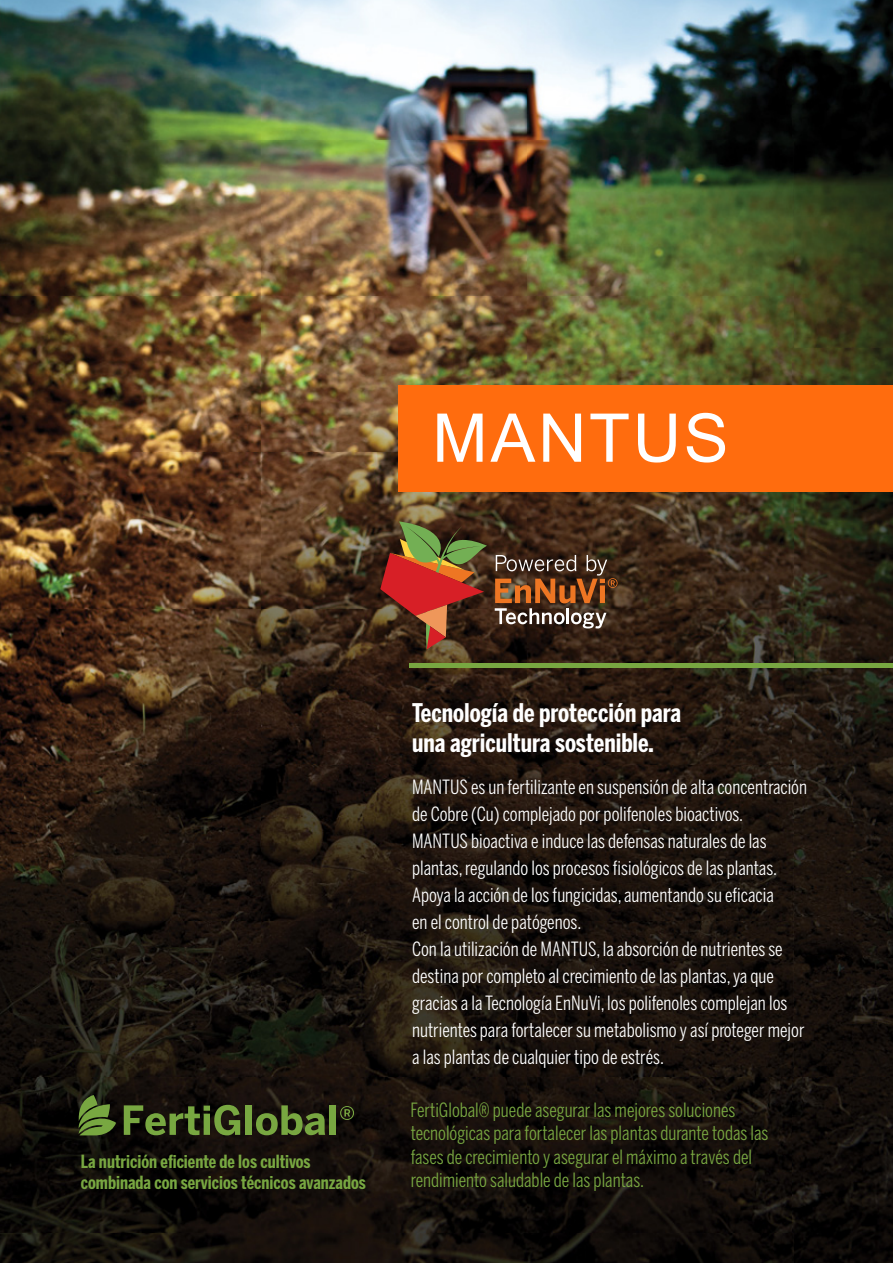
<style>
.page{position:relative;width:893px;height:1263px;background:#fff}
.page>*{position:absolute;margin:0;border:0;box-sizing:border-box;transform-origin:0 0}
.t1{font:67.2px "Microsoft Sans Serif";letter-spacing:.04em;color:#fff}
.t2{font:700 25.5px/30px "Benton Sans Comp";color:#fff}
.t3{font:19.5px/27px "Benton Sans Comp";color:#fff}
.t4{font:19.5px/23.4px "Benton Sans Comp";color:#78a741}
.t5{font:700 18px/21px "Benton Sans Comp";color:#78a741}
</style>
<div class="page">
<img style="left:0;top:0;width:893px;height:1263px">
<svg style="left:124px;top:1105px;width:116px;height:30px;background:#415423"></svg>
<div style="left:246px;top:1105px;width:6px;height:30px;background:#78a741"></div>
<svg style="left:256px;top:1105px;width:69px;height:30px;background:#445724"></svg>
<div style="left:329px;top:1105px;width:7px;height:30px;background:#78a741"></div>
<svg style="left:340px;top:1106px;width:14px;height:14px"></svg>
<svg style="left:79px;top:1095px;width:37px;height:40px"></svg>
<div style="left:399px;top:385px;width:494px;height:107px;background:#ff6c0e"></div>
<hr style="left:409px;top:663px;width:484px;height:4px;background:#78a741">
<svg style="left:495px;top:555px;width:123px;height:73px;background:#6d4c35"></svg>
<svg style="left:380px;top:521px;width:107px;height:128px;background:#7a4127"></svg>
<h1 class="t1" style="left:432px;top:400px;width:298px">MANTUS</h1>
<p class="t5" style="left:81px;top:1151px;width:287px">La nutrición eficiente de los cultivos combinada con servicios técnicos avanzados</p>
<h2 class="t2" style="left:412px;top:698px;width:271px">Tecnología de protección para una agricultura sostenible.</h2>
<p class="t3" style="left:412px;top:774px;width:397px">MANTUS es un fertilizante en suspensión de alta concentración de Cobre (Cu) complejado por polifenoles bioactivos.<br>MANTUS bioactiva e induce las defensas naturales de las plantas, regulando los procesos fisiológicos de las plantas.<br>Apoya la acción de los fungicidas, aumentando su eficacia<br>en el control de patógenos.<br>Con la utilización de MANTUS, la absorción de nutrientes se destina por completo al crecimiento de las plantas,ya que gracias a la Tecnología EnNuVi, los polifenoles complejan los nutrientes para fortalecer su metabolismo y así proteger mejor a las plantas de cualquier tipo de estrés.</p>
<p class="t4" style="left:411px;top:1098px;width:359px">FertiGlobal® puede asegurar las mejores soluciones tecnológicas para fortalecer las plantas durante todas las fases de crecimiento y asegurar el máximo a través del rendimiento saludable de las plantas.</p>
</div>
